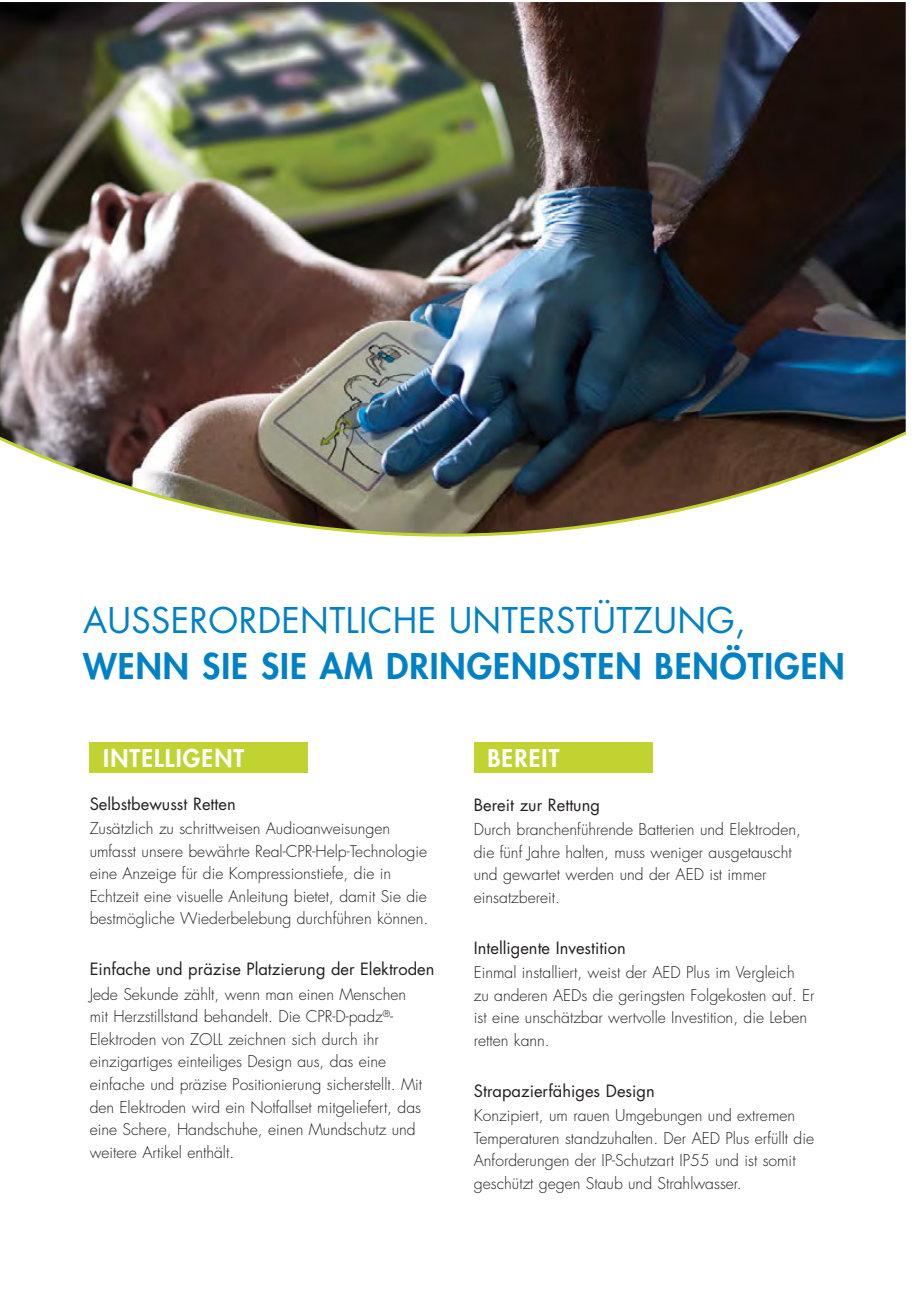
<style>
.page{position:relative;width:920px;height:1290px;background:#fff}
.page>*{position:absolute;margin:0;border:0;box-sizing:border-box;transform-origin:0 0}
.t1{font:800 34.5px/46.5px "Futura Std";letter-spacing:.03em;color:#0081c6}
.t2{font:800 23.7px "Futura Std";letter-spacing:.05em;color:#fff}
.Body{font:16.5px "Futura Std";color:#231f20}
.Body-2{font:300 15.75px/22.5px "Futura Std";color:#231f20}
.s1{font-weight:400}
</style>
<div class="page">
<div style="left:90px;top:742px;width:218px;height:31px;background:#c0d330"></div>
<div style="left:474px;top:742px;width:178px;height:31px;background:#c0d330"></div>
<img style="left:0;top:2px;width:906px;height:535px">
<h1 class="t1" style="left:83px;top:597px;width:763px"><span class="s1">AUSSERORDENTLICHE UNTERSTÜTZUNG,<br></span>WENN SIE SIE AM DRINGENDSTEN BENÖTIGEN</h1>
<h1 class="t2" style="left:103px;top:743px;width:143px">INTELLIGENT</h1>
<h1 class="t2" style="left:487px;top:743px;width:74px">BEREIT</h1>
<p class="Body" style="left:90px;top:793px;width:148px">Selbstbewusst Retten</p>
<p class="Body-2" style="left:90px;top:818px;width:340px">Zusätzlich zu schrittweisen Audioanweisungen umfasst unsere bewährte Real-CPR-Help-Technologie eine Anzeige für die Kompressionstiefe, die in Echtzeit eine visuelle Anleitung bietet, damit Sie die bestmögliche Wiederbelebung durchführen können.</p>
<p class="Body" style="left:90px;top:959px;width:346px">Einfache und präzise Platzierung der Elektroden</p>
<p class="Body-2" style="left:90px;top:983px;width:334px">Jede Sekunde zählt, wenn man einen Menschen mit Herzstillstand behandelt. Die CPR-D-padz<sup>®</sup>- Elektroden von ZOLL zeichnen sich durch ihr einzigartiges einteiliges Design aus, das eine einfache und präzise Positionierung sicherstellt. Mit den Elektroden wird ein Notfallset mitgeliefert, das eine Schere, Handschuhe, einen Mundschutz und weitere Artikel enthält.</p>
<p class="Body" style="left:474px;top:794px;width:128px">Bereit zur Rettung</p>
<p class="Body-2" style="left:474px;top:819px;width:329px">Durch branchenführende Batterien und Elektroden, die fünf Jahre halten, muss weniger ausgetauscht und gewartet werden und der AED ist immer einsatzbereit.</p>
<p class="Body" style="left:474px;top:937px;width:153px">Intelligente Investition</p>
<p class="Body-2" style="left:474px;top:962px;width:342px">Einmal installiert, weist der AED Plus im Vergleich<br>zu anderen AEDs die geringsten Folgekosten auf. Er ist eine unschätzbar wertvolle Investition, die Leben retten kann.</p>
<p class="Body" style="left:474px;top:1080px;width:182px">Strapazierfähiges Design</p>
<p class="Body-2" style="left:474px;top:1105px;width:342px">Konzipiert, um rauen Umgebungen und extremen Temperaturen standzuhalten. Der AED Plus erfüllt die Anforderungen der IP-Schutzart IP55 und ist somit geschützt gegen Staub und Strahlwasser.</p>
</div>
